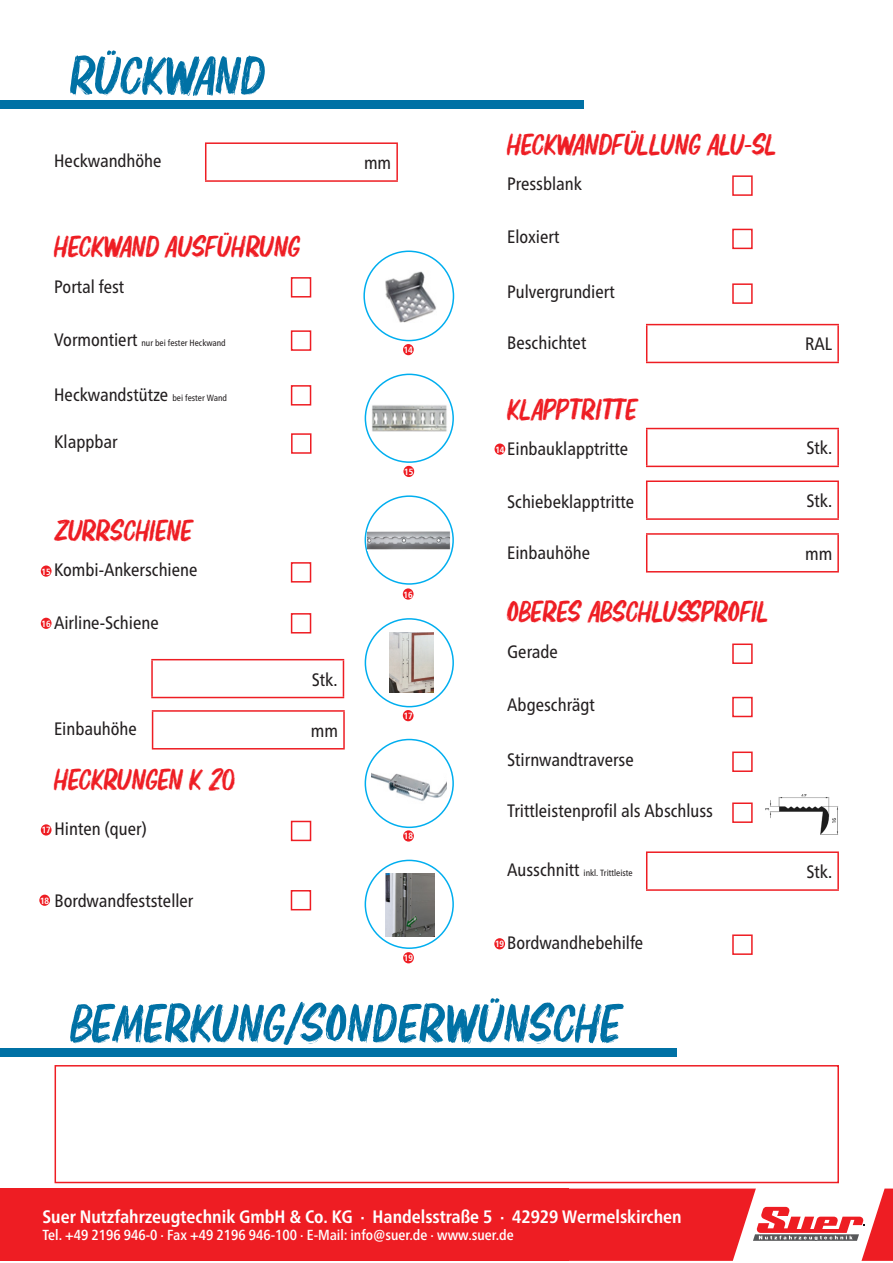
<style>
.page{position:relative;width:893px;height:1263px;background:#fff}
.page>*{position:absolute;margin:0;border:0;box-sizing:border-box;transform-origin:0 0}
.t1{font:54px "Elbrush";color:#0071a5}
.t2{font:30px "Elbrush";color:#ee1d23}
.t3{font:condensed 18px "Frutiger Neue LTW1 G";color:#231f20}
.t4{font:700 condensed 18px "Frutiger Neue LTW1 G";color:#fff}
.t5{font:500 condensed 14.55px "Frutiger Neue LTW1 G";color:#fff}
.t6{font:condensed 9px "Frutiger Neue LTW1 G";color:#231f20}
.e-Nummer_invers{font:700 condensed 9px "Frutiger Neue LTW1 G";letter-spacing:-.015em;color:#fff}
.s1{font-size:18px}
.s2{font-size:9px}
</style>
<div class="page">
<div style="left:0;top:100px;width:584px;height:9px;background:#0071a5"></div>
<hr style="left:205px;top:142px;width:193px;height:2px;background:#ee1d23">
<hr style="left:205px;top:144px;width:1px;height:36px;background:#ee1d23">
<hr style="left:396px;top:144px;width:2px;height:36px;background:#ee1d23">
<hr style="left:205px;top:180px;width:193px;height:2px;background:#ee1d23">
<hr style="left:646px;top:324px;width:193px;height:1px;background:#ee1d23">
<hr style="left:646px;top:325px;width:1px;height:37px;background:#ee1d23">
<hr style="left:837px;top:325px;width:2px;height:37px;background:#ee1d23">
<hr style="left:646px;top:362px;width:193px;height:1px;background:#ee1d23">
<hr style="left:646px;top:428px;width:193px;height:1px;background:#ee1d23">
<hr style="left:646px;top:429px;width:1px;height:37px;background:#ee1d23">
<hr style="left:837px;top:429px;width:2px;height:37px;background:#ee1d23">
<hr style="left:646px;top:466px;width:193px;height:1px;background:#ee1d23">
<hr style="left:646px;top:480px;width:193px;height:2px;background:#ee1d23">
<hr style="left:646px;top:482px;width:1px;height:36px;background:#ee1d23">
<hr style="left:837px;top:482px;width:2px;height:36px;background:#ee1d23">
<hr style="left:646px;top:518px;width:193px;height:2px;background:#ee1d23">
<hr style="left:151px;top:659px;width:193px;height:1px;background:#ee1d23">
<hr style="left:151px;top:660px;width:2px;height:37px;background:#ee1d23">
<hr style="left:343px;top:660px;width:1px;height:37px;background:#ee1d23">
<hr style="left:151px;top:697px;width:193px;height:1px;background:#ee1d23">
<hr style="left:646px;top:851px;width:193px;height:2px;background:#ee1d23">
<hr style="left:646px;top:853px;width:1px;height:36px;background:#ee1d23">
<hr style="left:837px;top:853px;width:2px;height:36px;background:#ee1d23">
<hr style="left:646px;top:889px;width:193px;height:2px;background:#ee1d23">
<div style="left:0;top:1048px;width:676px;height:9px;background:#0071a5"></div>
<div style="left:0;top:1188px;width:569px;height:73px;background:#ee1d23"></div>
<svg style="left:569px;top:1188px;width:324px;height:73px"></svg>
<div style="left:55px;top:1065px;width:784px;height:118px;border:2px solid #ee1d23"></div>
<div style="left:732px;top:175px;width:21px;height:21px;border:2px solid #ee1d23"></div>
<div style="left:732px;top:229px;width:21px;height:20px;border:2px solid #ee1d23"></div>
<div style="left:732px;top:283px;width:21px;height:21px;border:2px solid #ee1d23"></div>
<div style="left:732px;top:643px;width:21px;height:21px;border:2px solid #ee1d23"></div>
<div style="left:732px;top:697px;width:21px;height:20px;border:2px solid #ee1d23"></div>
<div style="left:732px;top:751px;width:21px;height:21px;border:2px solid #ee1d23"></div>
<div style="left:732px;top:802px;width:21px;height:21px;border:2px solid #ee1d23"></div>
<div style="left:732px;top:934px;width:21px;height:21px;border:2px solid #ee1d23"></div>
<div style="left:291px;top:821px;width:20px;height:20px;border:2px solid #ee1d23"></div>
<div style="left:291px;top:890px;width:20px;height:20px;border:2px solid #ee1d23"></div>
<div style="left:291px;top:277px;width:20px;height:21px;border:2px solid #ee1d23"></div>
<div style="left:291px;top:330px;width:20px;height:21px;border:2px solid #ee1d23"></div>
<div style="left:291px;top:385px;width:20px;height:21px;border:2px solid #ee1d23"></div>
<div style="left:291px;top:562px;width:20px;height:20px;border:2px solid #ee1d23"></div>
<div style="left:291px;top:613px;width:20px;height:20px;border:2px solid #ee1d23"></div>
<div style="left:291px;top:433px;width:20px;height:21px;border:2px solid #ee1d23"></div>
<hr style="left:646px;top:533px;width:193px;height:2px;background:#ee1d23">
<hr style="left:646px;top:535px;width:1px;height:36px;background:#ee1d23">
<hr style="left:837px;top:535px;width:2px;height:36px;background:#ee1d23">
<hr style="left:646px;top:571px;width:193px;height:1px;background:#ee1d23">
<hr style="left:152px;top:710px;width:193px;height:2px;background:#ee1d23">
<hr style="left:152px;top:712px;width:1px;height:36px;background:#ee1d23">
<hr style="left:343px;top:712px;width:2px;height:36px;background:#ee1d23">
<hr style="left:152px;top:748px;width:193px;height:1px;background:#ee1d23">
<div style="left:363px;top:251px;width:91px;height:90px;border:2px solid #00aeef;border-radius:50%"></div>
<img style="left:385px;top:271px;width:51px;height:51px">
<div style="left:365px;top:374px;width:89px;height:89px;border:2px solid #00aeef;border-radius:50%"></div>
<div style="left:365px;top:495px;width:89px;height:90px;border:2px solid #00aeef;border-radius:50%"></div>
<img style="left:372px;top:404px;width:78px;height:28px">
<img style="left:367px;top:530px;width:84px;height:21px">
<div style="left:365px;top:860px;width:89px;height:89px;border:2px solid #00aeef;border-radius:50%"></div>
<img style="left:385px;top:873px;width:49px;height:64px">
<div style="left:365px;top:739px;width:89px;height:89px;border:2px solid #00aeef;border-radius:50%"></div>
<img style="left:371px;top:764px;width:76px;height:39px">
<img style="left:765px;top:795px;width:74px;height:40px">
<div style="left:403px;top:344px;width:11px;height:11px;background:#ee1d23;border-radius:50%"></div>
<div style="left:495px;top:443px;width:10px;height:12px;background:#ee1d23;border-radius:50%"></div>
<div style="left:403px;top:466px;width:11px;height:11px;background:#ee1d23;border-radius:50%"></div>
<div style="left:41px;top:565px;width:11px;height:12px;background:#ee1d23;border-radius:50%"></div>
<div style="left:403px;top:588px;width:11px;height:12px;background:#ee1d23;border-radius:50%"></div>
<div style="left:41px;top:618px;width:11px;height:11px;background:#ee1d23;border-radius:50%"></div>
<div style="left:403px;top:952px;width:11px;height:11px;background:#ee1d23;border-radius:50%"></div>
<div style="left:403px;top:830px;width:11px;height:11px;background:#ee1d23;border-radius:50%"></div>
<div style="left:39px;top:895px;width:11px;height:11px;background:#ee1d23;border-radius:50%"></div>
<div style="left:494px;top:938px;width:11px;height:11px;background:#ee1d23;border-radius:50%"></div>
<div style="left:365px;top:618px;width:89px;height:89px;border:2px solid #00aeef;border-radius:50%"></div>
<div style="left:403px;top:710px;width:11px;height:11px;background:#ee1d23;border-radius:50%"></div>
<div style="left:41px;top:824px;width:11px;height:11px;background:#ee1d23;border-radius:50%"></div>
<img style="left:389px;top:632px;width:44px;height:60px">
<p class="t1" style="left:70px;top:46px;width:195px">RÜCKWAND</p>
<p class="t3" style="left:54px;top:150px;width:109px">Heckwandhöhe</p>
<p class="t3" style="left:364px;top:152px;width:29px">mm</p>
<p class="t2" style="left:54px;top:230px;width:247px">HECKWAND AUSFÜHRUNG</p>
<p class="t3" style="left:54px;top:276px;width:72px">Portal fest</p>
<p class="t6" style="left:54px;top:337px;width:173px"><span class="s1">Vormontiert</span> nur bei fester Heckwand</p>
<p class="t3" style="left:54px;top:384px;width:174px">Heckwandstütze <span class="s2">bei fester Wand</span></p>
<p class="t3" style="left:54px;top:432px;width:65px">Klappbar</p>
<p class="t2" style="left:54px;top:514px;width:141px">ZURRSCHIENE</p>
<p class="t3" style="left:54px;top:559px;width:145px">Kombi-Ankerschiene</p>
<p class="t3" style="left:54px;top:612px;width:106px">Airline-Schiene</p>
<p class="e-Nummer_invers" style="left:42px;top:566px;width:11px">15</p>
<p class="e-Nummer_invers" style="left:42px;top:618px;width:11px">16</p>
<p class="t3" style="left:312px;top:669px;width:27px">Stk.</p>
<p class="t3" style="left:54px;top:718px;width:84px">Einbauhöhe</p>
<p class="t3" style="left:311px;top:720px;width:29px">mm</p>
<p class="t2" style="left:54px;top:763px;width:182px">HECKRUNGEN K 20</p>
<p class="t3" style="left:55px;top:818px;width:94px">Hinten (quer)</p>
<p class="e-Nummer_invers" style="left:42px;top:825px;width:10px">17</p>
<p class="t3" style="left:55px;top:890px;width:140px">Bordwandfeststeller</p>
<p class="e-Nummer_invers" style="left:40px;top:895px;width:11px">18</p>
<p class="e-Nummer_invers" style="left:404px;top:345px;width:11px">14</p>
<p class="e-Nummer_invers" style="left:404px;top:466px;width:11px">15</p>
<p class="e-Nummer_invers" style="left:404px;top:589px;width:11px">16</p>
<p class="e-Nummer_invers" style="left:404px;top:711px;width:10px">17</p>
<p class="e-Nummer_invers" style="left:404px;top:831px;width:11px">18</p>
<p class="e-Nummer_invers" style="left:404px;top:953px;width:11px">19</p>
<p class="t2" style="left:507px;top:128px;width:269px">HECKWANDFÜLLUNG ALU-SL</p>
<p class="t3" style="left:507px;top:174px;width:76px">Pressblank</p>
<p class="t3" style="left:507px;top:226px;width:54px">Eloxiert</p>
<p class="t3" style="left:507px;top:281px;width:109px">Pulvergrundiert</p>
<p class="t3" style="left:507px;top:333px;width:81px">Beschichtet</p>
<p class="t3" style="left:805px;top:334px;width:29px">RAL</p>
<p class="t2" style="left:507px;top:393px;width:132px">KLAPPTRITTE</p>
<p class="t3" style="left:507px;top:439px;width:123px">Einbauklapptritte</p>
<p class="t3" style="left:507px;top:491px;width:128px">Schiebeklapptritte</p>
<p class="e-Nummer_invers" style="left:495px;top:444px;width:11px">14</p>
<p class="t3" style="left:806px;top:437px;width:27px">Stk.</p>
<p class="t3" style="left:806px;top:490px;width:27px">Stk.</p>
<p class="t3" style="left:507px;top:542px;width:84px">Einbauhöhe</p>
<p class="t3" style="left:805px;top:543px;width:29px">mm</p>
<p class="t2" style="left:507px;top:595px;width:262px">OBERES ABSCHLUSSPROFIL</p>
<p class="t3" style="left:507px;top:641px;width:52px">Gerade</p>
<p class="t3" style="left:507px;top:694px;width:89px">Abgeschrägt</p>
<p class="t3" style="left:507px;top:749px;width:128px">Stirnwandtraverse</p>
<p class="t3" style="left:507px;top:800px;width:207px">Trittleistenprofil als Abschluss</p>
<p class="t3" style="left:507px;top:859px;width:74px">Ausschnitt</p>
<p class="t3" style="left:806px;top:861px;width:27px">Stk.</p>
<p class="t6" style="left:584px;top:867px;width:51px">inkl. Trittleiste</p>
<p class="t3" style="left:507px;top:932px;width:138px">Bordwandhebehilfe</p>
<p class="e-Nummer_invers" style="left:495px;top:939px;width:11px">19</p>
<p class="t1" style="left:70px;top:994px;width:555px">BEMERKUNG/SONDERWÜNSCHE</p>
<p class="t4" style="left:43px;top:1206px;width:641px">Suer Nutzfahrzeugtechnik GmbH &amp; Co. KG · Handelsstraße 5 · 42929 Wermelskirchen</p>
<p class="t5" style="left:43px;top:1227px;width:473px">Tel. +49 2196 946-0 · Fax +49 2196 946-100 · E-Mail: info@suer.de · www.suer.de</p>
</div>
